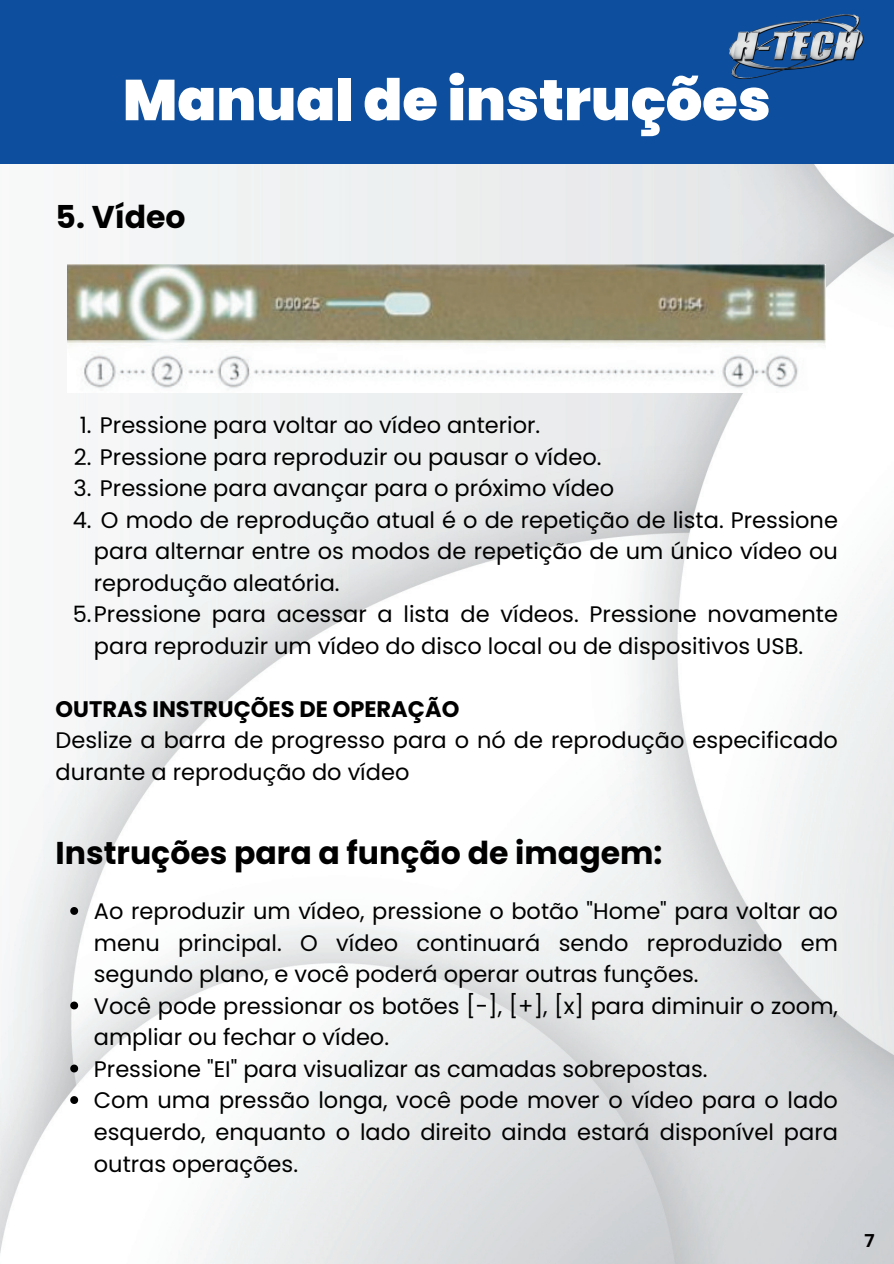
<style>
.page{position:relative;width:894px;height:1264px;background:#fff}
.page>*{position:absolute;margin:0;border:0;box-sizing:border-box;transform-origin:0 0}
.t1{font:900 57.3px "Poppins";color:#fff}
.t2{font:700 31.5px "Poppins";color:#000}
.t3{font:22.5px/31.5px "Poppins";color:#000}
.t4{font:700 22.5px "Poppins";color:#000}
.t5{font:700 18px "Open Sans";color:#000}
</style>
<div class="page">
<img style="left:0;top:164px;width:893px;height:1099px">
<div style="left:0;top:0;width:893px;height:164px;background:#0d4f9e"></div>
<img style="left:729px;top:14px;width:135px;height:65px">
<svg style="left:70px;top:907px;width:8px;height:7px"></svg>
<svg style="left:70px;top:1001px;width:8px;height:8px"></svg>
<svg style="left:70px;top:1064px;width:8px;height:8px"></svg>
<svg style="left:70px;top:1096px;width:8px;height:7px"></svg>
<img style="left:68px;top:264px;width:757px;height:129px">
<h1 class="t1" style="left:123px;top:67px;width:649px">Manual de instruções</h1>
<h2 class="t2" style="left:56px;top:199px;width:131px">5. Vídeo</h2>
<p class="t3" style="left:80px;top:409px;width:462px">1. Pressione para voltar ao vídeo anterior.</p>
<p class="t3" style="left:74px;top:441px;width:529px">2. Pressione para reproduzir ou pausar o vídeo.</p>
<p class="t3" style="left:74px;top:472px;width:542px">3. Pressione para avançar para o próximo vídeo</p>
<p class="t3" style="left:73px;top:504px;width:766px">4. O modo de reprodução atual é o de repetição de lista. Pressione</p>
<p class="t3" style="left:94px;top:535px;width:745px">para alternar entre os modos de repetição de um único vídeo ou</p>
<p class="t3" style="left:94px;top:567px;width:247px">reprodução aleatória.</p>
<p class="t3" style="left:73px;top:598px;width:766px">5.Pressione para acessar a lista de vídeos. Pressione novamente</p>
<p class="t3" style="left:94px;top:630px;width:710px">para reproduzir um vídeo do disco local ou de dispositivos USB.</p>
<p class="t4" style="left:56px;top:696px;width:405px">OUTRAS INSTRUÇÕES DE OPERAÇÃO</p>
<p class="t3" style="left:56px;top:724px;width:783px">Deslize a barra de progresso para o nó de reprodução especificado durante a reprodução do vídeo</p>
<h2 class="t2" style="left:56px;top:835px;width:608px">Instruções para a função de imagem:</h2>
<p class="t3" style="left:94px;top:895px;width:745px">Ao reproduzir um vídeo, pressione o botão "Home" para voltar ao menu principal. O vídeo continuará sendo reproduzido em segundo plano, e você poderá operar outras funções.<br>Você pode pressionar os botões [-], [+], [x] para diminuir o zoom, ampliar ou fechar o vídeo.<br>Pressione "EI" para visualizar as camadas sobrepostas.<br>Com uma pressão longa, você pode mover o vídeo para o lado esquerdo, enquanto o lado direito ainda estará disponível para outras operações.</p>
<p class="t5" style="left:864px;top:1227px;width:12px">7</p>
</div>
